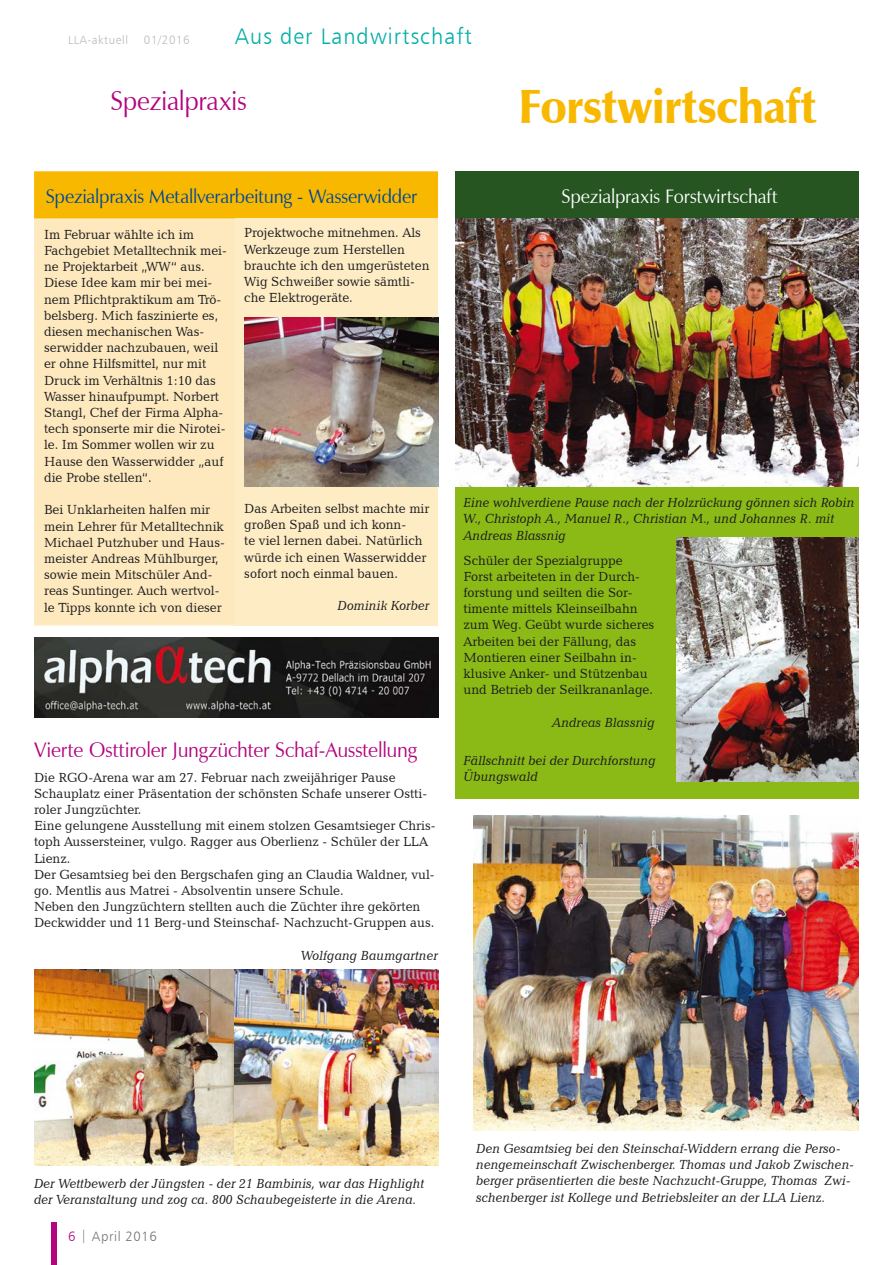
<style>
.page{position:relative;width:893px;height:1265px;background:#fff}
.page>*{position:absolute;margin:0;border:0;box-sizing:border-box;transform-origin:0 0}
.t1{font:900 48px "Zapf Humanist 601 BT";letter-spacing:-.01em;color:#f9b800;scale:.95 1}
.t2{font:27px "Zapf Humanist 601 BT";letter-spacing:-.01em;color:#b3057e;scale:.95 1}
.t3{font:22.5px "Humanist 777 BT Light B";letter-spacing:.05em;color:#00aea7}
.t4{font:21px "Zapf Humanist 601 BT";letter-spacing:-.01em;color:#b3057e;scale:.95 1}
.t5{font:19.5px "Zapf Humanist 601 BT";letter-spacing:-.01em;color:#004796;scale:.95 1}
.t6{font:19.5px "Zapf Humanist 601 BT";letter-spacing:-.01em;color:#fff;scale:.95 1}
.t7{font:13.5px/16.2px "Candida BT";color:#1a1b1f;scale:.95 1}
.t8{font:italic 13.5px/16.2px "Candida BT";color:#1a1b1f;scale:.95 1}
.t9{font:13.5px "Humanist 777 BT Light B";letter-spacing:.05em;color:#757277}
.t10{font:12px "Humanist 777 BT Light B";letter-spacing:.05em;color:#b9bbbd}
.s1{color:#b3057e}
</style>
<div class="page">
<div style="left:51px;top:1221px;width:5px;height:43px;background:#b3057e"></div>
<div style="left:455px;top:487px;width:404px;height:311px;background:#8bba16"></div>
<img style="left:34px;top:969px;width:404px;height:196px">
<img style="left:473px;top:815px;width:386px;height:314px">
<div style="left:35px;top:172px;width:402px;height:48px;background:#f9b800"></div>
<div style="left:34px;top:171px;width:404px;height:50px;border:2px solid #f9b800"></div>
<div style="left:35px;top:219px;width:201px;height:405px;background:#fde9bd"></div>
<div style="left:34px;top:218px;width:203px;height:407px;border:2px solid #feecc4"></div>
<div style="left:236px;top:218px;width:202px;height:407px;background:#feecc4"></div>
<img style="left:34px;top:637px;width:404px;height:80px">
<img style="left:245px;top:317px;width:193px;height:169px">
<img style="left:455px;top:218px;width:404px;height:268px">
<div style="left:455px;top:171px;width:404px;height:47px;background:#265522"></div>
<img style="left:676px;top:537px;width:183px;height:243px">
<p class="t10" style="left:68px;top:32px;width:61px">LLA-aktuell</p>
<p class="t10" style="left:144px;top:32px;width:47px">01/2016</p>
<h3 class="t3" style="left:235px;top:22px;width:238px">Aus der Landwirtschaft</h3>
<h2 class="t2" style="left:111px;top:83px;width:145px">Spezialpraxis</h2>
<h1 class="t1" style="left:519px;top:76px;width:315px">Forstwirtschaft</h1>
<h3 class="t5" style="left:46px;top:184px;width:393px">Spezialpraxis Metallverarbeitung - Wasserwidder</h3>
<p class="t7" style="left:44px;top:226px;width:194px">Im Februar wählte ich im<br>Fachgebiet Metalltechnik mei&shy;ne Projektarbeit „WW“ aus.<br>Diese Idee kam mir bei mei&shy;nem Pflichtpraktikum am Trö&shy;belsberg. Mich faszinierte es, diesen mechanischen Was&shy;serwidder nachzubauen, weil er ohne Hilfsmittel, nur mit<br>Druck im Verhältnis 1:10 das<br>Wasser hinaufpumpt. Norbert<br>Stangl, Chef der Firma Alpha&shy;tech sponserte mir die Nirotei&shy;le. Im Sommer wollen wir zu<br>Hause den Wasserwidder „auf die Probe stellen“.</p>
<p class="t7" style="left:44px;top:501px;width:192px">Bei Unklarheiten halfen mir mein Lehrer für Metalltechnik<br>Michael Putzhuber und Haus&shy;meister Andreas Mühlburger, sowie mein Mitschüler And&shy;reas Suntinger. Auch wertvol&shy;le Tipps konnte ich von dieser</p>
<p class="t7" style="left:244px;top:224px;width:196px">Projektwoche mitnehmen. Als<br>Werkzeuge zum Herstellen brauchte ich den umgerüsteten<br>Wig Schweißer sowie sämtli&shy;che Elektrogeräte.</p>
<p class="t7" style="left:244px;top:499px;width:196px">Das Arbeiten selbst machte mir großen Spaß und ich konn-<br>te viel lernen dabei. Natürlich würde ich einen Wasserwidder sofort noch einmal bauen.</p>
<p class="t8" style="left:338px;top:597px;width:98px">Dominik Korber</p>
<h3 class="t4" style="left:34px;top:736px;width:405px">Vierte Osttiroler Jungzüchter Schaf-Ausstellung</h3>
<p class="t7" style="left:34px;top:768px;width:424px">Die RGO-Arena war am 27. Februar nach zweijähriger Pause Schauplatz einer Präsentation der schönsten Schafe unserer Ostti&shy;roler Jungzüchter.<br>Eine gelungene Ausstellung mit einem stolzen Gesamtsieger Chris&shy;toph Aussersteiner, vulgo. Ragger aus Oberlienz - Schüler der LLA Lienz.<br>Der Gesamtsieg bei den Bergschafen ging an Claudia Waldner, vul&shy;go. Mentlis aus Matrei - Absolventin unsere Schule.<br>Neben den Jungzüchtern stellten auch die Züchter ihre gekörten Deckwidder und 11 Berg-und Steinschaf- Nachzucht-Gruppen aus.</p>
<p class="t8" style="left:301px;top:946px;width:146px">Wolfgang Baumgartner</p>
<h3 class="t6" style="left:562px;top:184px;width:229px">Spezialpraxis Forstwirtschaft</h3>
<p class="t8" style="left:464px;top:494px;width:413px">Eine wohlverdiene Pause nach der Holzrückung gönnen sich Robin<br>W., Christoph A., Manuel R., Christian M., und Johannes R. mit<br>Andreas Blassnig</p>
<p class="t7" style="left:464px;top:551px;width:202px">Schüler der Spezialgruppe<br>Forst arbeiteten in der Durch&shy;forstung und seilten die Sor&shy;timente mittels Kleinseilbahn zum Weg. Geübt wurde sicheres<br>Arbeiten bei der Fällung, das<br>Montieren einer Seilbahn in&shy;klusive Anker- und Stützenbau und Betrieb der Seilkrananlage.</p>
<p class="t8" style="left:552px;top:713px;width:109px">Andreas Blassnig</p>
<p class="t8" style="left:464px;top:751px;width:204px">Fällschnitt bei der Durchforstung<br>Übungswald</p>
<p class="t8" style="left:34px;top:1174px;width:412px">Der Wettbewerb der Jüngsten - der 21 Bambinis, war das Highlight der Veranstaltung und zog ca. 800 Schaubegeisterte in die Arena.</p>
<p class="t9" style="left:68px;top:1227px;width:90px"><span class="s1">6</span> | April 2016</p>
<p class="t8" style="left:476px;top:1139px;width:399px">Den Gesamtsieg bei den Steinschaf-Widdern errang die Perso&shy;nengemeinschaft Zwischenberger. Thomas und Jakob Zwischen&shy;berger präsentierten die beste Nachzucht-Gruppe, Thomas Zwi&shy;schenberger ist Kollege und Betriebsleiter an der LLA Lienz.</p>
</div>
